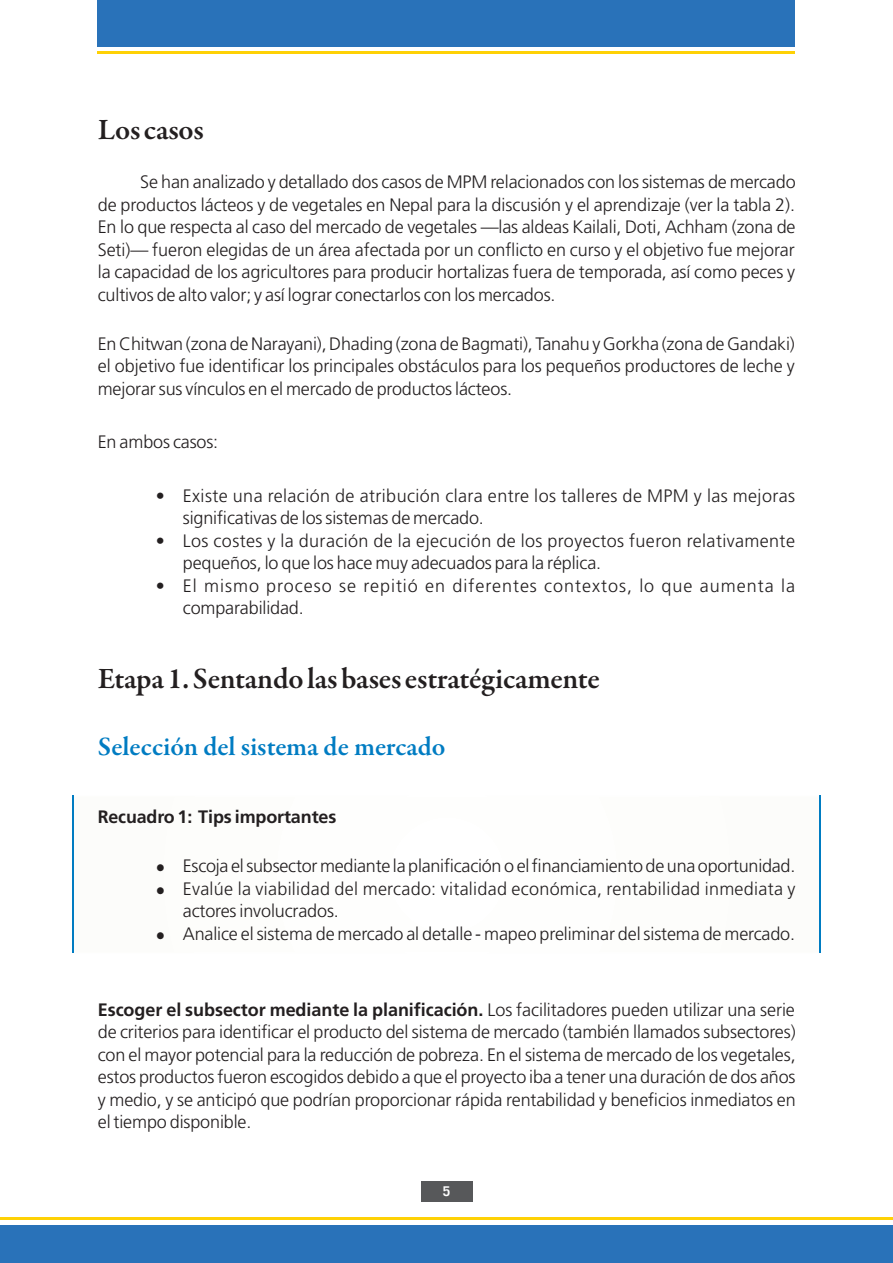
<style>
.page{position:relative;width:893px;height:1263px;background:#fff}
.page>*{position:absolute;margin:0;border:0;box-sizing:border-box;transform-origin:0 0}
.t1{font:600 30px "Garamond Premr Pro";letter-spacing:-.005em;color:#231f20}
.t2{font:600 27px "Garamond Premr Pro";letter-spacing:-.005em;color:#007cc2}
.t3{font:300 18px/22.5px "Frutiger";letter-spacing:-.01em;color:#231f20;text-align:justify}
.t4{font:300 18px/22.5px "Frutiger";letter-spacing:.02em;color:#231f20}
.t5{font:300 18px/22.5px "Frutiger";letter-spacing:.015em;color:#231f20}
.t6{font:300 18px/22.5px "Frutiger";letter-spacing:.055em;color:#231f20}
.t7{font:700 18px "Frutiger";letter-spacing:-.01em;color:#231f20}
.t8{font:700 13.5px "Trade Gothic";color:#fff}
.s1{font-family:"Garamond Premr Pro";font-weight:600;font-size:22.5px}
.s2{font-weight:700}
</style>
<div class="page">
<div style="left:421px;top:1181px;width:51px;height:20px;background:#57585a"></div>
<div style="left:0;top:1225px;width:893px;height:38px;background:#2972b9"></div>
<div style="left:98px;top:0;width:697px;height:47px;background:#2972b9"></div>
<hr style="left:0;top:1216px;width:893px;height:3px;background:#fed105">
<hr style="left:98px;top:51px;width:697px;height:3px;background:#fed105">
<div style="left:73px;top:796px;width:747px;height:156px;background:#fdfdfb"></div>
<hr style="left:72px;top:796px;width:2px;height:157px;background:#007cc2">
<hr style="left:819px;top:796px;width:2px;height:157px;background:#007cc2">
<h1 class="t1" style="left:98px;top:111px;width:108px">Los casos</h1>
<p class="t3" style="left:98px;top:171px;width:699px;text-indent:43px">Se han analizado y detallado dos casos de MPM relacionados con los sistemas de mercado de productos lácteos y de vegetales en Nepal para la discusión y el aprendizaje (ver la tabla 2).<br>En lo que respecta al caso del mercado de vegetales —las aldeas Kailali, Doti, Achham (zona de Seti)— fueron elegidas de un área afectada por un conflicto en curso y el objetivo fue mejorar la capacidad de los agricultores para producir hortalizas fuera de temporada, así como peces y cultivos de alto valor; y así lograr conectarlos con los mercados.</p>
<p class="t3" style="left:98px;top:333px;width:699px">En Chitwan (zona de Narayani), Dhading (zona de Bagmati), Tanahu y Gorkha (zona de Gandaki) el objetivo fue identificar los principales obstáculos para los pequeños productores de leche y mejorar sus vínculos en el mercado de productos lácteos.</p>
<p class="t3" style="left:98px;top:431px;width:122px">En ambos casos:</p>
<p class="t4" style="left:183px;top:485px;width:614px;text-indent:-27px">• Existe una relación de atribución clara entre los talleres de MPM y las mejoras significativas de los sistemas de mercado.</p>
<p class="t4" style="left:183px;top:530px;width:614px;text-indent:-27px">• Los costes y la duración de la ejecución de los proyectos fueron relativamente pequeños, lo que los hace muy adecuados para la réplica.</p>
<p class="t6" style="left:183px;top:575px;width:614px;text-indent:-27px">• El mismo proceso se repitió en diferentes contextos, lo que aumenta la comparabilidad.</p>
<h1 class="t1" style="left:98px;top:660px;width:504px">Etapa 1. Sentando las bases estratégicamente</h1>
<h2 class="t2" style="left:98px;top:731px;width:349px">Selección del sistema de mercado</h2>
<p class="t7" style="left:98px;top:806px;width:240px">Recuadro 1: Tips importantes</p>
<p class="t3" style="left:156px;top:855px;width:641px"><span class="s1">•</span> Escoja el subsector mediante la planificación o el financiamiento de una oportunidad.</p>
<p class="t5" style="left:183px;top:877px;width:614px;text-indent:-27px"><span class="s1">•</span> Evalúe la viabilidad del mercado: vitalidad económica, rentabilidad inmediata y actores involucrados.</p>
<p class="t3" style="left:156px;top:922px;width:641px"><span class="s1">•</span> Analice el sistema de mercado al detalle - mapeo preliminar del sistema de mercado.</p>
<p class="t3" style="left:98px;top:998px;width:699px"><span class="s2">Escoger el subsector mediante la planificación.</span> Los facilitadores pueden utilizar una serie de criterios para identificar el producto del sistema de mercado (también llamados subsectores) con el mayor potencial para la reducción de pobreza. En el sistema de mercado de los vegetales, estos productos fueron escogidos debido a que el proyecto iba a tener una duración de dos años y medio, y se anticipó que podrían proporcionar rápida rentabilidad y beneficios inmediatos en el tiempo disponible.</p>
<p class="t8" style="left:443px;top:1183px;width:9px">5</p>
</div>
